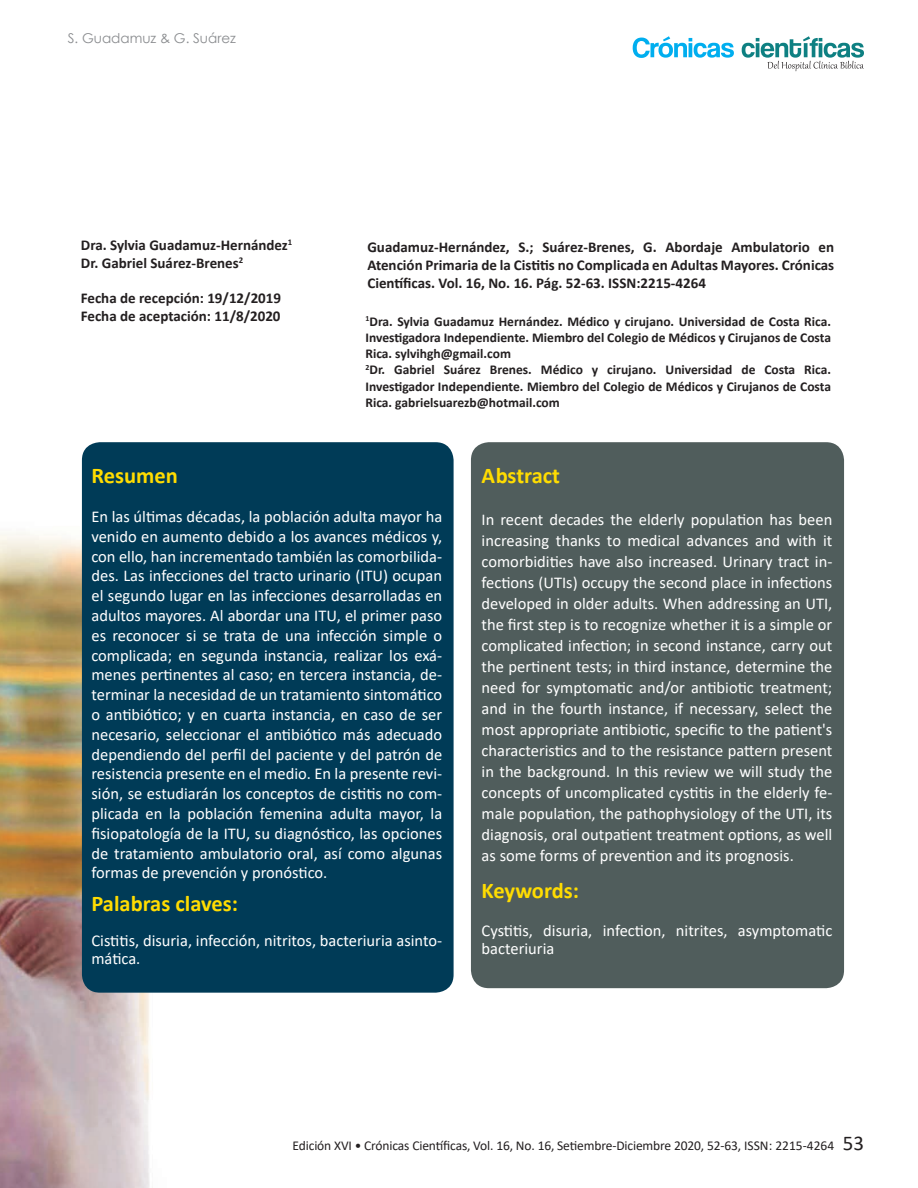
<style>
.page{position:relative;width:918px;height:1188px;background:#fff}
.page>*{position:absolute;margin:0;border:0;box-sizing:border-box;transform-origin:0 0}
.t1{font:700 22.5px "Calibri";color:#ffdc01}
.t2{font:16.5px/19.8px "Calibri";color:#fff;text-align:justify}
.Texto{font:700 15px/18px "Calibri";color:#231f20;text-align:justify}
.t3{font:700 13.5px/16.2px "Calibri";color:#231f20;text-align:justify}
.t4{font:13.5px "Calibri";letter-spacing:-.01em;color:#231f20}
.t5{font:13.5px "Century Gothic";color:#8a8c8f}
.s1{font-size:21px}
</style>
<div class="page">
<img style="left:0;top:45px;width:845px;height:1143px">
<div style="left:471px;top:442px;width:373px;height:546px;background:#505d5c;border-radius:18px"></div>
<div style="left:82px;top:442px;width:372px;height:551px;background:#003b57;border-radius:18px"></div>
<svg style="left:633px;top:36px;width:101px;height:22px"></svg>
<svg style="left:742px;top:36px;width:122px;height:35px"></svg>
<p class="t5" style="left:68px;top:29px;width:170px">S. Guadamuz &amp; G. Suárez</p>
<p class="Texto" style="left:81px;top:236px;width:213px">Dra. Sylvia Guadamuz-Hernández<sup>1</sup></p>
<p class="Texto" style="left:81px;top:254px;width:164px">Dr. Gabriel Suárez-Brenes<sup>2</sup></p>
<p class="Texto" style="left:81px;top:289px;width:202px">Fecha de recepción: 19/12/2019</p>
<p class="Texto" style="left:81px;top:307px;width:201px">Fecha de aceptación: 11/8/2020</p>
<p class="Texto" style="left:367px;top:238px;width:468px">Guadamuz-Hernández, S.; Suárez-Brenes, G. Abordaje Ambulatorio en Atención Primaria de la Cistitis no Complicada en Adultas Mayores. Crónicas Científicas. Vol. 16, No. 16. Pág. 52-63. ISSN:2215-4264</p>
<p class="t3" style="left:366px;top:313px;width:467px"><sup>1</sup>Dra. Sylvia Guadamuz Hernández. Médico y cirujano. Universidad de Costa Rica.<br>Investigadora Independiente. Miembro del Colegio de Médicos y Cirujanos de Costa Rica. sylvihgh@gmail.com</p>
<p class="t3" style="left:366px;top:362px;width:467px"><sup>2</sup>Dr. Gabriel Suárez Brenes. Médico y cirujano. Universidad de Costa Rica.<br>Investigador Independiente. Miembro del Colegio de Médicos y Cirujanos de Costa Rica. gabrielsuarezb@hotmail.com</p>
<p class="t1" style="left:91px;top:459px;width:88px">Resumen</p>
<p class="t2" style="left:91px;top:506px;width:352px">En las últimas décadas, la población adulta mayor ha venido en aumento debido a los avances médicos y, con ello, han incrementado también las comorbilida&shy;des. Las infecciones del tracto urinario (ITU) ocupan el segundo lugar en las infecciones desarrolladas en adultos mayores. Al abordar una ITU, el primer paso es reconocer si se trata de una infección simple o complicada; en segunda instancia, realizar los exá&shy;menes pertinentes al caso; en tercera instancia, de&shy;terminar la necesidad de un tratamiento sintomático o antibiótico; y en cuarta instancia, en caso de ser necesario, seleccionar el antibiótico más adecuado dependiendo del perfil del paciente y del patrón de resistencia presente en el medio. En la presente revi&shy;sión, se estudiarán los conceptos de cistitis no com&shy;plicada en la población femenina adulta mayor, la fisiopatología de la ITU, su diagnóstico, las opciones de tratamiento ambulatorio oral, así como algunas formas de prevención y pronóstico.</p>
<p class="t1" style="left:91px;top:888px;width:148px">Palabras claves:</p>
<p class="t2" style="left:91px;top:931px;width:352px;line-height:18px">Cistitis, disuria, infección, nitritos, bacteriuria asinto&shy;mática.</p>
<p class="t1" style="left:482px;top:459px;width:80px">Abstract</p>
<p class="t2" style="left:482px;top:508px;width:352px;line-height:21px">In recent decades the elderly population has been increasing thanks to medical advances and with it comorbidities have also increased. Urinary tract in&shy;fections (UTIs) occupy the second place in infections developed in older adults. When addressing an UTI, the first step is to recognize whether it is a simple or complicated infection; in second instance, carry out the pertinent tests; in third instance, determine the need for symptomatic and/or antibiotic treatment; and in the fourth instance, if necessary, select the most appropriate antibiotic, specific to the patient's characteristics and to the resistance pattern present in the background. In this review we will study the concepts of uncomplicated cystitis in the elderly fe&shy;male population, the pathophysiology of the UTI, its diagnosis, oral outpatient treatment options, as well as some forms of prevention and its prognosis.</p>
<p class="t1" style="left:482px;top:875px;width:99px">Keywords:</p>
<p class="t2" style="left:482px;top:921px;width:352px;line-height:18px">Cystitis, disuria, infection, nitrites, asymptomatic bacteriuria</p>
<p class="t4" style="left:293px;top:1136px;width:573px">Edición XVI • Crónicas Científicas, Vol. 16, No. 16, Setiembre-Diciembre 2020, 52-63, ISSN: 2215-4264 <span class="s1">53</span></p>
</div>
